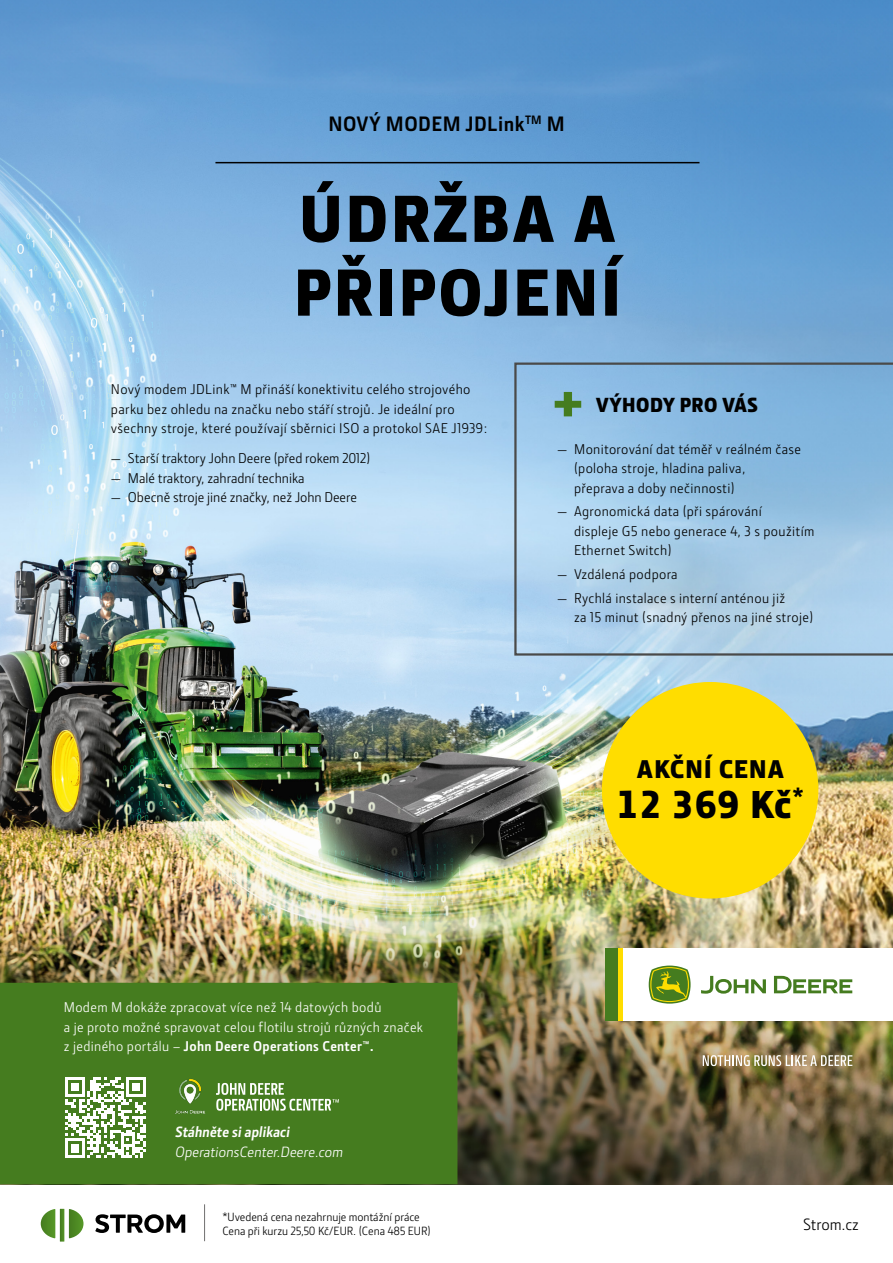
<style>
.page{position:relative;width:893px;height:1263px;background:#fff}
.page>*{position:absolute;margin:0;border:0;box-sizing:border-box;transform-origin:0 0}
.t1{font:900 68.25px/73.8px "Section";letter-spacing:.05em;color:#000}
.t2{font:900 52.5px "Section";color:#457c1f}
.t3{font:900 40.05px "Section";letter-spacing:.05em;color:#000}
.t4{font:900 26.4px "Section";letter-spacing:.05em;color:#000}
.t5{font:700 21px "JD Sans Pro";letter-spacing:.025em;color:#000}
.t6{font:900 21px "Section";letter-spacing:.025em;color:#000}
.t7{font:16.5px "JD Sans Pro";letter-spacing:-.005em;color:#000}
.t8{font:15px "JD Sans Pro";color:#fff}
.t9{font:700 15px "JD Sans Pro";color:#fff}
.t10{font:14.25px/19.5px "JD Sans Pro";letter-spacing:.025em;color:#000}
.t11{font:14.25px/19.5px "JD Sans Pro";letter-spacing:.025em;color:#fff}
.t12{font:14.25px "JD Sans Pro";color:#000}
.t13{font:14.25px "JD Sans Pro";letter-spacing:-.005em;color:#000}
.t14{font:12px/14.4px "JD Sans Pro";color:#000}
.s1{font-weight:700}
</style>
<div class="page">
<img style="left:0;top:0;width:893px;height:1184px">
<hr style="left:204px;top:1204px;width:1px;height:37px;background:#706f6f">
<svg style="left:41px;top:1209px;width:43px;height:32px"></svg>
<svg style="left:95px;top:1214px;width:90px;height:19px"></svg>
<hr style="left:215px;top:162px;width:484px;height:1px;background:#000">
<div style="left:602px;top:682px;width:216px;height:216px;background:#fd0;border-radius:50%"></div>
<svg style="left:514px;top:362px;width:379px;height:294px;background:#9bc4e3"></svg>
<div style="left:0;top:983px;width:457px;height:201px;background:#457c1f"></div>
<svg style="left:65px;top:1077px;width:81px;height:81px"></svg>
<svg style="left:216px;top:1083px;width:123px;height:28px"></svg>
<img style="left:175px;top:1079px;width:31px;height:35px">
<svg style="left:703px;top:1055px;width:149px;height:11px"></svg>
<div style="left:605px;top:948px;width:288px;height:73px;background:#fff"></div>
<svg style="left:701px;top:976px;width:151px;height:18px"></svg>
<svg style="left:649px;top:965px;width:42px;height:39px;background:#85a23b"></svg>
<div style="left:605px;top:948px;width:13px;height:73px;background:#457c1f"></div>
<hr style="left:618px;top:948px;width:4px;height:73px;background:#fd0">
<h3 class="t5" style="left:328px;top:110px;width:238px">NOVÝ MODEM JDLink<sup>TM</sup> M</h3>
<h1 class="t1" style="left:294px;top:181px;width:328px">ÚDRŽBA A<br>PŘIPOJENÍ</h1>
<p class="t10" style="left:111px;top:379px;width:378px">Nový modem JDLink™ M přináší konektivitu celého strojového parku bez ohledu na značku nebo stáří strojů. Je ideální pro všechny stroje, které používají sběrnici ISO a protokol SAE J1939:</p>
<p class="t13" style="left:111px;top:449px;width:261px">— Starší traktory John Deere (před rokem 2012)</p>
<p class="t12" style="left:111px;top:468px;width:195px">— Malé traktory, zahradní technika</p>
<p class="t12" style="left:111px;top:488px;width:248px">— Obecně stroje jiné značky, než John Deere</p>
<h2 class="t2" style="left:553px;top:367px;width:32px">+</h2>
<h3 class="t6" style="left:596px;top:392px;width:164px">VÝHODY PRO VÁS</h3>
<p class="t10" style="left:574px;top:439px;width:228px;text-indent:-17px">— Monitorování dat téměř v reálném čase (poloha stroje, hladina paliva,<br>přeprava a doby nečinnosti)</p>
<p class="t10" style="left:574px;top:501px;width:242px;text-indent:-17px">— Agronomická data (při spárování<br>displeje G5 nebo generace 4, 3 s použitím<br>Ethernet Switch)</p>
<p class="t10" style="left:557px;top:564px;width:122px">— Vzdálená podpora</p>
<p class="t10" style="left:574px;top:588px;width:241px;text-indent:-17px">— Rychlá instalace s interní anténou již<br>za 15 minut (snadný přenos na jiné stroje)</p>
<h3 class="t4" style="left:637px;top:752px;width:149px">AKČNÍ CENA</h3>
<h3 class="t3" style="left:617px;top:779px;width:188px">12 369 Kč<sup>*</sup></h3>
<p class="t11" style="left:64px;top:997px;width:361px">Modem M dokáže zpracovat více než 14 datových bodů<br>a je proto možné spravovat celou flotilu strojů různých značek z jediného portálu – <span class="s1">John Deere Operations Center™.</span></p>
<p class="t9" style="left:175px;top:1122px;width:119px">Stáhněte siaplikaci</p>
<p class="t8" style="left:175px;top:1142px;width:172px">OperationsCenter.Deere.com</p>
<p class="t14" style="left:222px;top:1209px;width:210px">*Uvedená cena nezahrnuje montážní práce<br>Cena při kurzu 25,50 Kč/EUR. (Cena 485 EUR)</p>
<p class="t7" style="left:803px;top:1213px;width:58px">Strom.cz</p>
</div>
